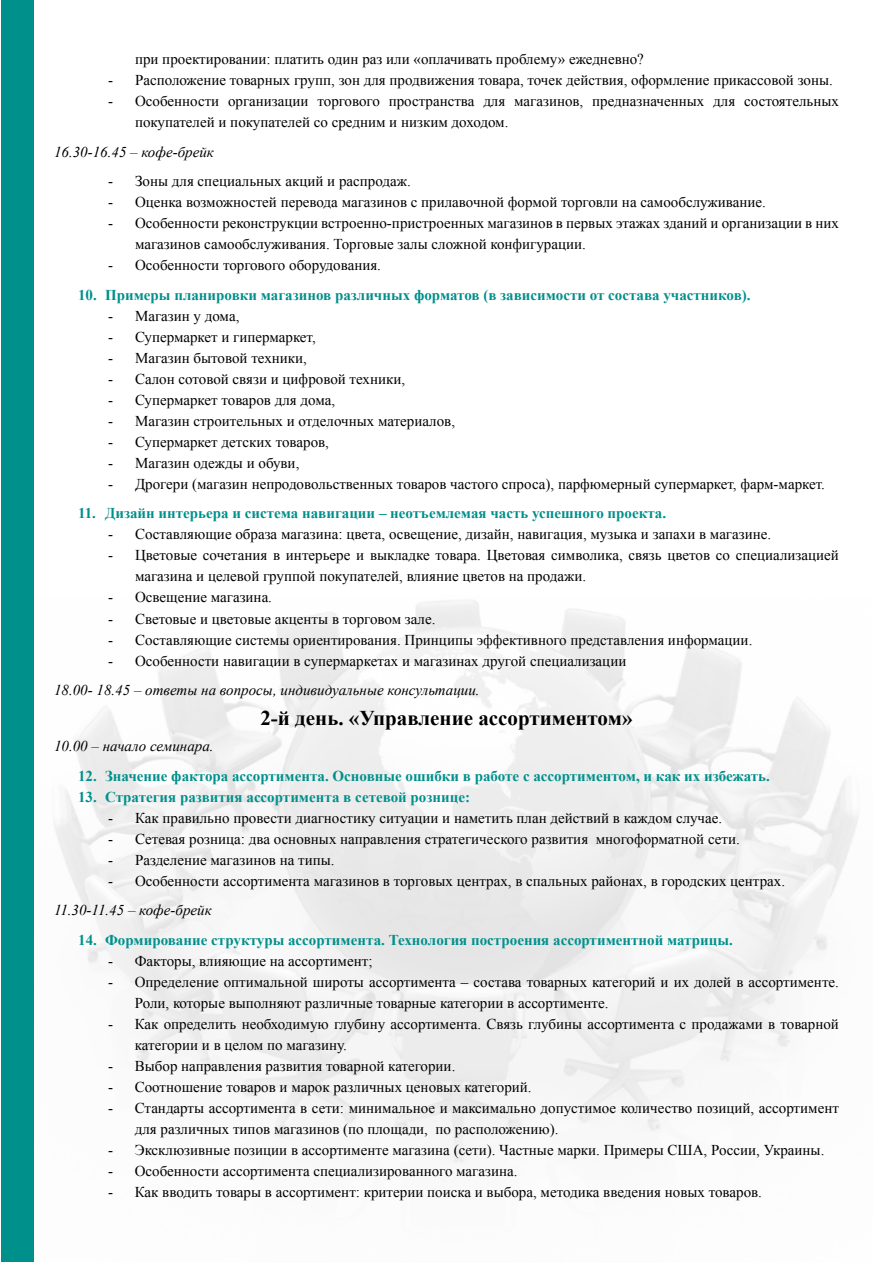
<style>
.page{position:relative;width:893px;height:1263px;background:#fff}
.page>*{position:absolute;margin:0;border:0;box-sizing:border-box;transform-origin:0 0}
.t1{font:700 21px "Times New Roman";color:#000}
.t2{font:15px/21px "Times New Roman";color:#000}
.t3{font:700 15px "Times New Roman";color:#00908c}
.t4{font:italic 15px "Times New Roman";color:#000}
</style>
<div class="page">
<div style="left:1px;top:1px;width:32px;height:1261px;background:#00908c"></div>
<p class="t2" style="left:135px;top:49px;width:510px">при проектировании: платить один раз или «оплачивать проблему» ежедневно?</p>
<p class="t2" style="left:108px;top:70px;width:726px">- Расположение товарных групп, зон для продвижения товара, точек действия, оформление прикассовой зоны.</p>
<p class="t2" style="left:135px;top:91px;width:705px;text-indent:-27px">- Особенности организации торгового пространства для магазинов, предназначенных для состоятельных покупателей и покупателей со средним и низким доходом.</p>
<p class="t4" style="left:54px;top:142px;width:161px">16.30-16.45 – кофе-брейк</p>
<p class="t2" style="left:108px;top:171px;width:304px">- Зоны для специальных акций и распродаж.</p>
<p class="t2" style="left:108px;top:192px;width:659px">- Оценка возможностей перевода магазинов с прилавочной формой торговли на самообслуживание.</p>
<p class="t2" style="left:135px;top:213px;width:705px;text-indent:-27px">- Особенности реконструкции встроенно-пристроенных магазинов в первых этажах зданий и организации в них магазинов самообслуживания. Торговые залы сложной конфигурации.</p>
<p class="t2" style="left:108px;top:255px;width:275px">- Особенности торгового оборудования.</p>
<p class="t3" style="left:78px;top:285px;width:674px">10. Примеры планировки магазинов различных форматов (в зависимости от состава участников).</p>
<p class="t2" style="left:108px;top:305px;width:133px">- Магазин у дома,</p>
<p class="t2" style="left:108px;top:326px;width:209px">- Супермаркет и гипермаркет,</p>
<p class="t2" style="left:108px;top:347px;width:200px">- Магазин бытовой техники,</p>
<p class="t2" style="left:108px;top:368px;width:299px">- Салон сотовой связи и цифровой техники,</p>
<p class="t2" style="left:108px;top:389px;width:229px">- Супермаркет товаров для дома,</p>
<p class="t2" style="left:108px;top:410px;width:349px">- Магазин строительных и отделочных материалов,</p>
<p class="t2" style="left:108px;top:431px;width:223px">- Супермаркет детских товаров,</p>
<p class="t2" style="left:108px;top:452px;width:193px">- Магазин одежды и обуви,</p>
<p class="t2" style="left:108px;top:473px;width:718px">- Дрогери (магазин непродовольственных товаров частого спроса), парфюмерный супермаркет, фарм-маркет.</p>
<p class="t3" style="left:78px;top:503px;width:590px">11. Дизайн интерьера и система навигации – неотъемлемая часть успешного проекта.</p>
<p class="t2" style="left:108px;top:524px;width:665px">- Составляющие образа магазина: цвета, освещение, дизайн, навигация, музыка и запахи в магазине.</p>
<p class="t2" style="left:135px;top:545px;width:705px;text-indent:-27px">- Цветовые сочетания в интерьере и выкладке товара. Цветовая символика, связь цветов со специализацией магазина и целевой группой покупателей, влияние цветов на продажи.</p>
<p class="t2" style="left:108px;top:587px;width:166px">- Освещение магазина.</p>
<p class="t2" style="left:108px;top:608px;width:329px">- Световые и цветовые акценты в торговом зале.</p>
<p class="t2" style="left:108px;top:629px;width:646px">- Составляющие системы ориентирования. Принципы эффективного представления информации.</p>
<p class="t2" style="left:108px;top:650px;width:520px">- Особенности навигации в супермаркетах и магазинах другой специализации</p>
<p class="t4" style="left:54px;top:680px;width:427px">18.00- 18.45 – ответы на вопросы, индивидуальные консультации.</p>
<h1 class="t1" style="left:260px;top:703px;width:374px">2-й день. «Управление ассортиментом»</h1>
<p class="t4" style="left:54px;top:736px;width:161px">10.00 – начало семинара.</p>
<p class="t3" style="left:78px;top:765px;width:693px">12. Значение фактора ассортимента. Основные ошибки в работе с ассортиментом, и как их избежать.</p>
<p class="t3" style="left:78px;top:786px;width:393px">13. Стратегия развития ассортимента в сетевой рознице:</p>
<p class="t2" style="left:108px;top:807px;width:616px">- Как правильно провести диагностику ситуации и наметить план действий в каждом случае.</p>
<p class="t2" style="left:108px;top:828px;width:633px">- Сетевая розница: два основных направления стратегического развития многоформатной сети.</p>
<p class="t2" style="left:108px;top:849px;width:228px">- Разделение магазинов на типы.</p>
<p class="t2" style="left:108px;top:870px;width:679px">- Особенности ассортимента магазинов в торговых центрах, в спальных районах, в городских центрах.</p>
<p class="t4" style="left:54px;top:900px;width:159px">11.30-11.45 – кофе-брейк</p>
<p class="t3" style="left:78px;top:929px;width:656px">14. Формирование структуры ассортимента. Технология построения ассортиментной матрицы.</p>
<p class="t2" style="left:108px;top:950px;width:266px">- Факторы, влияющие на ассортимент;</p>
<p class="t2" style="left:135px;top:971px;width:706px;text-indent:-27px">- Определение оптимальной широты ассортимента – состава товарных категорий и их долей в ассортименте.<br>Роли, которые выполняют различные товарные категории в ассортименте.</p>
<p class="t2" style="left:135px;top:1013px;width:706px;text-indent:-27px">- Как определить необходимую глубину ассортимента. Связь глубины ассортимента с продажами в товарной категории и в целом по магазину.</p>
<p class="t2" style="left:108px;top:1055px;width:349px">- Выбор направления развития товарной категории.</p>
<p class="t2" style="left:108px;top:1076px;width:425px">- Соотношение товаров и марок различных ценовых категорий.</p>
<p class="t2" style="left:135px;top:1097px;width:706px;text-indent:-27px">- Стандарты ассортимента в сети: минимальное и максимально допустимое количество позиций, ассортимент для различных типов магазинов (по площади, по расположению).</p>
<p class="t2" style="left:108px;top:1139px;width:718px">- Эксклюзивные позиции в ассортименте магазина (сети). Частные марки. Примеры США, России, Украины.</p>
<p class="t2" style="left:108px;top:1160px;width:411px">- Особенности ассортимента специализированного магазина.</p>
<p class="t2" style="left:108px;top:1181px;width:655px">- Как вводить товары в ассортимент: критерии поиска и выбора, методика введения новых товаров.</p>
</div>
